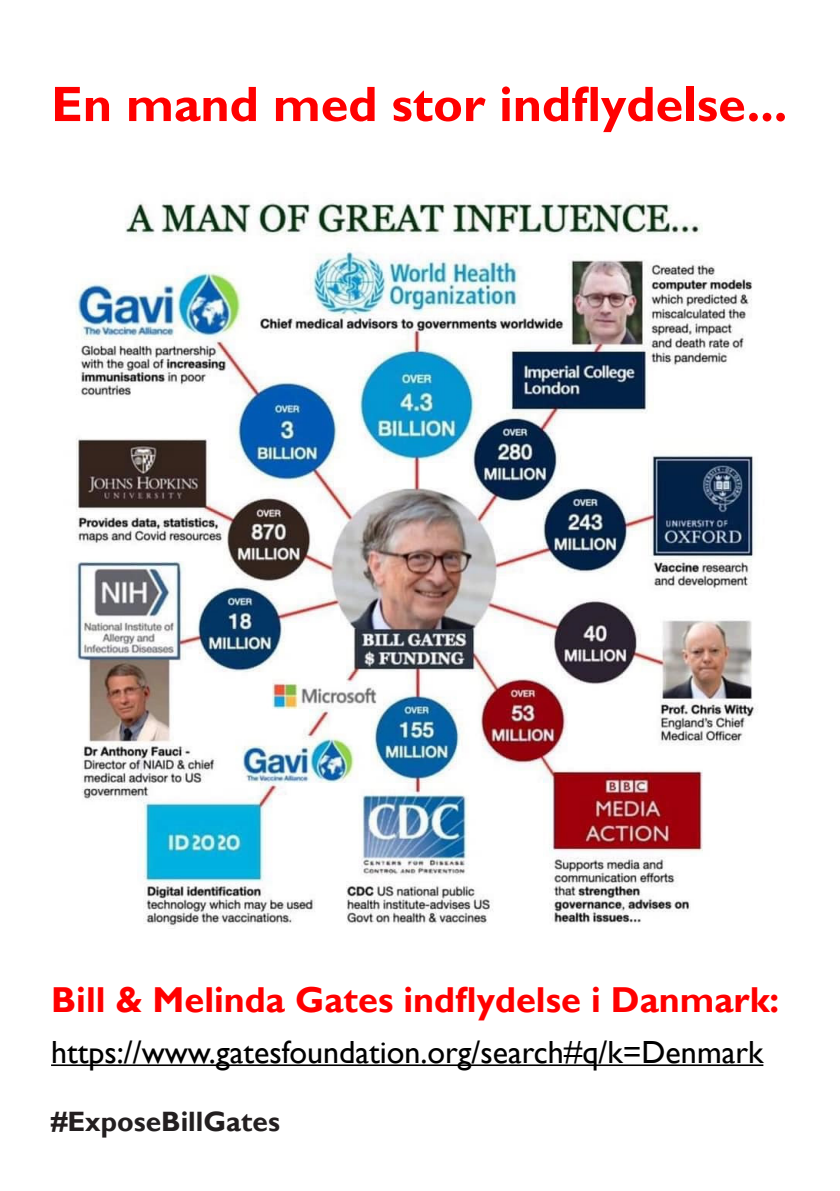
<style>
.page{position:relative;width:840px;height:1191px;background:#fff}
.page>*{position:absolute;margin:0;border:0;box-sizing:border-box;transform-origin:0 0}
.t1{font:700 50px "Gill Sans";color:#f00}
.t2{font:700 36px "Gill Sans";color:#f00}
.t3{font:32px "Gill Sans";color:#000}
.t4{font:700 28px "Gill Sans";color:#231f20}
</style>
<div class="page">
<img style="left:76px;top:199px;width:682px;height:727px">
<hr style="left:51px;top:1064px;width:712px;height:2px;background:#000">
<p class="t1" style="left:51px;top:74px;width:737px">En mand med stor indflydelse...</p>
<p class="t2" style="left:51px;top:978px;width:729px">Bill &amp; Melinda Gates indflydelse i Danmark:</p>
<p class="t3" style="left:51px;top:1033px;width:713px">https://www.gatesfoundation.org/search#q/k=Denmark</p>
<p class="t4" style="left:51px;top:1104px;width:230px">#ExposeBillGates</p>
</div>
